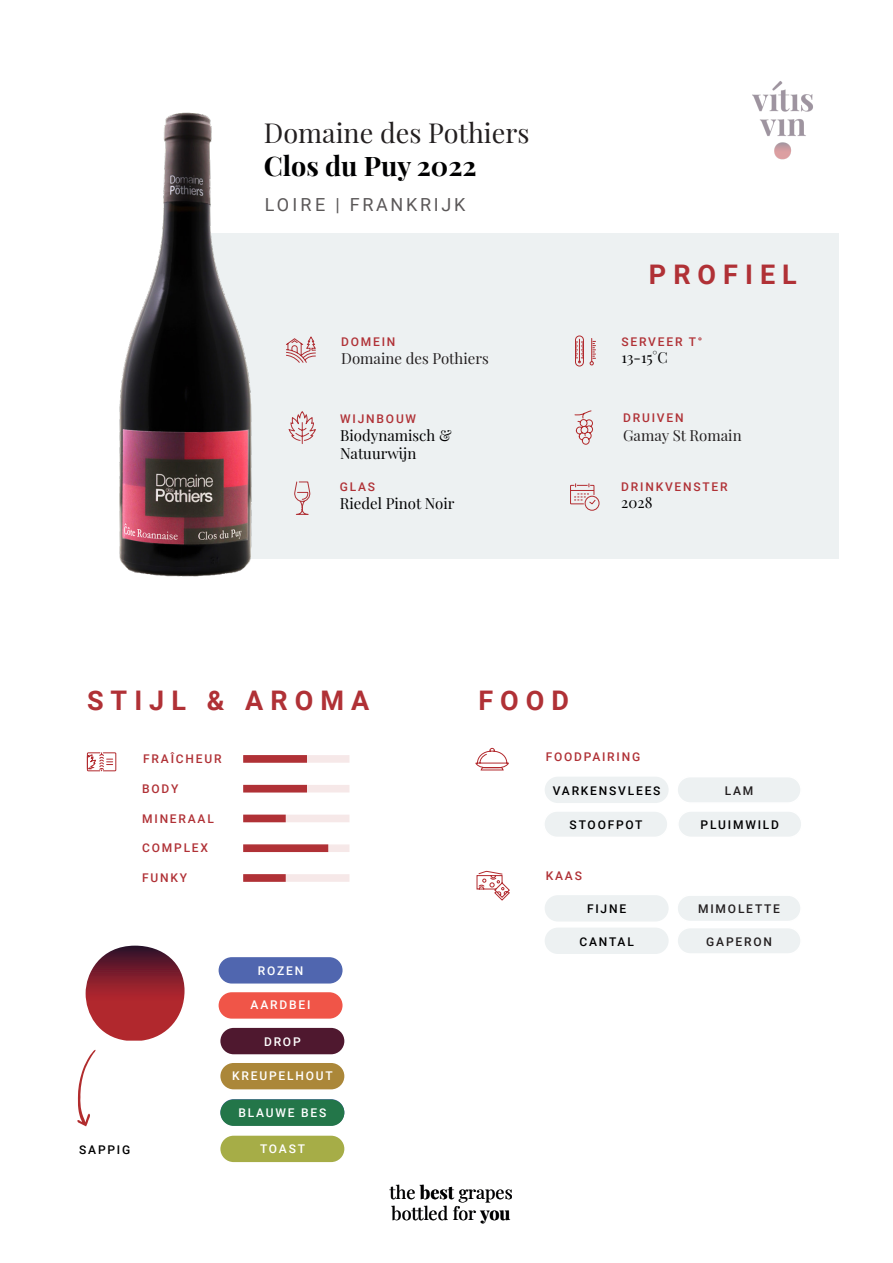
<style>
.page{position:relative;width:893px;height:1263px;background:#fff}
.page>*{position:absolute;margin:0;border:0;box-sizing:border-box;transform-origin:0 0}
.t1{font:700 27px "Roboto";letter-spacing:.26em;color:#b03136}
.t2{font:27px "Playfair Display";color:#231f20}
.t3{font:700 27px "Playfair Display";color:#000001}
.t4{font:18px/21.6px "Playfair Display";color:#000001}
.t5{font:18px "Roboto";letter-spacing:.15em;color:#231f20}
.t6{font:15px/18px "Playfair Display";color:#000001}
.t7{font:15px "Playfair Display";color:#231f20}
.t8{font:500 12px "Roboto";letter-spacing:.15em;color:#b03136}
.t9{font:500 12px "Roboto";letter-spacing:.15em;color:#000001}
.t10{font:500 12px "Roboto";letter-spacing:.15em;color:#fff}
.t11{font:500 12px "Roboto";letter-spacing:.15em;color:#231f20}
.s1{font-weight:700}
</style>
<div class="page">
<img style="left:752px;top:81px;width:61px;height:79px">
<div style="left:179px;top:234px;width:660px;height:325px;background:#edf1f2"></div>
<img style="left:119px;top:112px;width:135px;height:465px">
<svg style="left:286px;top:336px;width:30px;height:27px"></svg>
<svg style="left:288px;top:411px;width:28px;height:33px"></svg>
<svg style="left:575px;top:335px;width:21px;height:32px"></svg>
<svg style="left:294px;top:481px;width:17px;height:34px"></svg>
<svg style="left:570px;top:483px;width:30px;height:28px"></svg>
<div style="left:243px;top:755px;width:106px;height:8px;background:#f6e8e8"></div>
<svg style="left:86px;top:752px;width:31px;height:20px"></svg>
<svg style="left:243px;top:755px;width:64px;height:8px"></svg>
<div style="left:243px;top:785px;width:106px;height:7px;background:#f6e8e8"></div>
<div style="left:243px;top:785px;width:64px;height:7px;background:#b03136"></div>
<div style="left:243px;top:815px;width:106px;height:7px;background:#f6e8e8"></div>
<div style="left:243px;top:815px;width:43px;height:7px;background:#b03136"></div>
<div style="left:243px;top:844px;width:106px;height:8px;background:#f6e8e8"></div>
<div style="left:243px;top:844px;width:85px;height:8px;background:#b03136;border:2px solid #b03136"></div>
<div style="left:243px;top:874px;width:106px;height:8px;background:#f6e8e8"></div>
<svg style="left:243px;top:874px;width:43px;height:8px"></svg>
<svg style="left:475px;top:747px;width:34px;height:24px"></svg>
<svg style="left:476px;top:870px;width:34px;height:31px"></svg>
<div style="left:545px;top:777px;width:124px;height:26px;background:#edf1f2;border-radius:13px"></div>
<div style="left:545px;top:895px;width:124px;height:26px;background:#edf1f2;border-radius:13px"></div>
<div style="left:677px;top:895px;width:124px;height:26px;background:#edf1f2;border-radius:13px"></div>
<div style="left:676px;top:894px;width:126px;height:28px;border:2px solid #fff;border-radius:13px"></div>
<svg style="left:86px;top:946px;width:99px;height:95px"></svg>
<div style="left:220px;top:1028px;width:124px;height:26px;background:#4f182f;border-radius:13px"></div>
<div style="left:219px;top:957px;width:124px;height:26px;background:#5066af;border-radius:13px"></div>
<div style="left:220px;top:1063px;width:124px;height:26px;background:#ab8739;border-radius:13px"></div>
<div style="left:219px;top:992px;width:124px;height:26px;background:#f05548;border-radius:13px"></div>
<div style="left:677px;top:777px;width:124px;height:26px;background:#edf1f2;border-radius:13px"></div>
<div style="left:676px;top:776px;width:126px;height:28px;border:2px solid #fff;border-radius:13px"></div>
<svg style="left:574px;top:410px;width:19px;height:35px"></svg>
<div style="left:545px;top:927px;width:124px;height:27px;background:#edf1f2;border-radius:13px"></div>
<div style="left:677px;top:927px;width:124px;height:27px;background:#edf1f2;border-radius:13px"></div>
<div style="left:676px;top:927px;width:126px;height:28px;border:2px solid #fff;border-radius:13px"></div>
<svg style="left:77px;top:1049px;width:19px;height:77px"></svg>
<div style="left:544px;top:811px;width:124px;height:26px;background:#edf1f2;border-radius:13px"></div>
<div style="left:543px;top:810px;width:126px;height:28px;border:2px solid #fff;border-radius:13px"></div>
<div style="left:678px;top:811px;width:124px;height:26px;background:#edf1f2;border-radius:13px"></div>
<div style="left:677px;top:810px;width:125px;height:28px;border:2px solid #fff;border-radius:13px"></div>
<div style="left:220px;top:1099px;width:124px;height:27px;background:#237649;border-radius:13px"></div>
<div style="left:220px;top:1136px;width:124px;height:26px;background:#a6ad47;border-radius:13px"></div>
<p class="t2" style="left:264px;top:112px;width:267px">Domaine des Pothiers</p>
<p class="t3" style="left:264px;top:144px;width:214px">Clos du Puy 2022</p>
<h2 class="t5" style="left:264px;top:192px;width:203px">LOIRE | FRANKRIJK</h2>
<p class="t8" style="left:341px;top:333px;width:56px">DOMEIN</p>
<p class="t1" style="left:649px;top:256px;width:149px">PROFIEL</p>
<p class="t8" style="left:621px;top:333px;width:82px">SERVEER T°</p>
<p class="t7" style="left:341px;top:347px;width:149px">Domaine des Pothiers</p>
<p class="t6" style="left:621px;top:347px;width:48px">13-15°C</p>
<p class="t8" style="left:340px;top:411px;width:77px">WIJNBOUW</p>
<p class="t6" style="left:340px;top:425px;width:113px">Biodynamisch &amp;<br>Natuurwijn</p>
<p class="t8" style="left:623px;top:410px;width:62px">DRUIVEN</p>
<p class="t7" style="left:623px;top:423px;width:120px">Gamay St Romain</p>
<p class="t8" style="left:340px;top:478px;width:37px">GLAS</p>
<p class="t8" style="left:621px;top:478px;width:108px">DRINKVENSTER</p>
<p class="t6" style="left:340px;top:493px;width:116px">Riedel Pinot Noir</p>
<p class="t6" style="left:621px;top:492px;width:33px">2028</p>
<p class="t1" style="left:87px;top:681px;width:284px">STIJL &amp; AROMA</p>
<p class="t1" style="left:478px;top:681px;width:92px">FOOD</p>
<p class="t8" style="left:143px;top:751px;width:80px">FRAÎCHEUR</p>
<p class="t8" style="left:142px;top:780px;width:38px">BODY</p>
<p class="t8" style="left:142px;top:810px;width:73px">MINERAAL</p>
<p class="t8" style="left:142px;top:840px;width:67px">COMPLEX</p>
<p class="t8" style="left:142px;top:870px;width:47px">FUNKY</p>
<p class="t9" style="left:79px;top:1141px;width:53px">SAPPIG</p>
<p class="t10" style="left:258px;top:963px;width:47px">ROZEN</p>
<p class="t10" style="left:251px;top:997px;width:61px">AARDBEI</p>
<p class="t10" style="left:264px;top:1033px;width:38px">DROP</p>
<p class="t10" style="left:232px;top:1067px;width:102px">KREUPELHOUT</p>
<p class="t10" style="left:262px;top:1104px;width:42px">ANIJS</p>
<p class="t10" style="left:260px;top:1140px;width:46px">TOAST</p>
<p class="t10" style="left:238px;top:1104px;width:90px">BLAUWE BES</p>
<p class="t8" style="left:546px;top:748px;width:96px">FOODPAIRING</p>
<p class="t9" style="left:553px;top:782px;width:109px">VARKENSVLEES</p>
<p class="t11" style="left:721px;top:782px;width:37px">EEND</p>
<p class="t11" style="left:725px;top:782px;width:30px">LAM</p>
<p class="t9" style="left:570px;top:816px;width:74px">STOOFPOT</p>
<p class="t9" style="left:701px;top:816px;width:80px">PLUIMWILD</p>
<p class="t8" style="left:546px;top:867px;width:38px">KAAS</p>
<p class="t9" style="left:587px;top:901px;width:41px">FIJNE</p>
<p class="t11" style="left:698px;top:901px;width:83px">MIMOLETTE</p>
<p class="t9" style="left:579px;top:933px;width:56px">CANTAL</p>
<p class="t11" style="left:706px;top:933px;width:67px">GAPERON</p>
<p class="t4" style="left:389px;top:1180px;width:125px">the <span class="s1">best</span> grapes bottled for <span class="s1">you</span></p>
</div>
